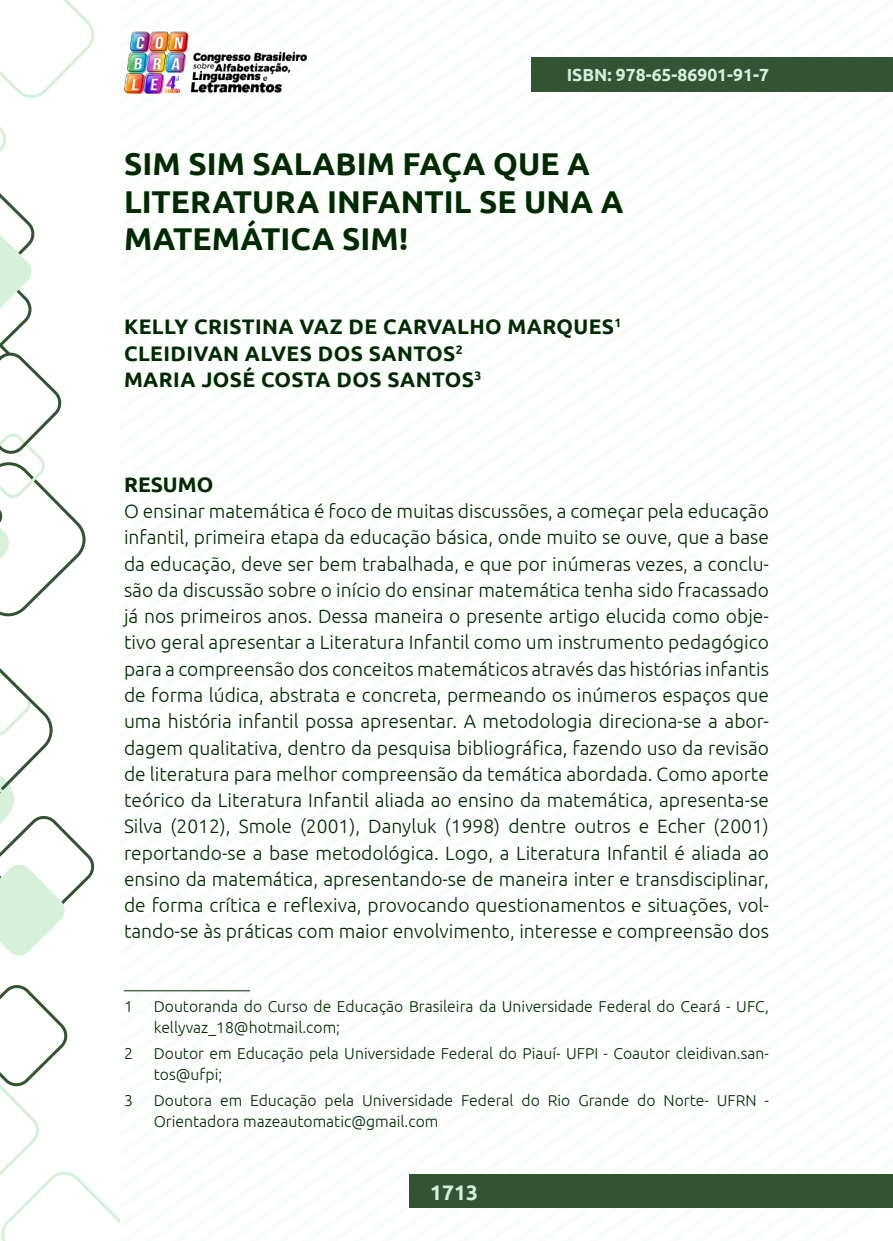
<style>
.page{position:relative;width:893px;height:1241px;background:#fff}
.page>*{position:absolute;margin:0;border:0;box-sizing:border-box;transform-origin:0 0}
._0_TÍTULO{font:700 31.5px/37.8px "Ubuntu";color:#002b00}
._1_AUTOR{font:700 21px "Ubuntu";letter-spacing:.02em;color:#002b00}
._3_TÍTULO_RESUMO{font:700 21px "Ubuntu";color:#002b00}
.t1{font:700 21px "Ubuntu";color:#d6efda}
._4_RESUMO{font:300 19.25px/26.2px "Ubuntu";color:#002b00;text-align:justify}
.t2{font:700 17.5px "Ubuntu";color:#d6efda}
._5_RODAPÉ{font:300 15.75px/21px "Ubuntu";color:#002b00}
</style>
<div class="page">
<div style="left:410px;top:1174px;width:483px;height:33px;background:#335433"></div>
<img style="left:124px;top:31px;width:182px;height:62px">
<div style="left:532px;top:57px;width:361px;height:35px;background:#335433"></div>
<svg style="left:0;top:985px;width:119px;height:255px"></svg>
<svg style="left:0;top:0;width:94px;height:616px"></svg>
<svg style="left:0;top:668px;width:94px;height:288px"></svg>
<hr style="left:124px;top:990px;width:126px;height:1px;background:#002b00">
<p class="t2" style="left:567px;top:64px;width:204px">ISBN: 978-65-86901-91-7</p>
<p class="_0_TÍTULO" style="left:124px;top:144px;width:501px">SIM SIM SALABIM FAÇA QUE A<br>LITERATURA INFANTIL SE UNA A<br>MATEMÁTICA SIM!</p>
<p class="_1_AUTOR" style="left:124px;top:314px;width:499px">KELLY CRISTINA VAZ DE CARVALHO MARQUES<sup>1</sup></p>
<p class="_1_AUTOR" style="left:124px;top:340px;width:340px">CLEIDIVAN ALVES DOS SANTOS<sup>2</sup></p>
<p class="_1_AUTOR" style="left:124px;top:366px;width:359px">MARIA JOSÉ COSTA DOS SANTOS<sup>3</sup></p>
<p class="_3_TÍTULO_RESUMO" style="left:124px;top:471px;width:91px">RESUMO</p>
<p class="_4_RESUMO" style="left:124px;top:497px;width:646px">O ensinar matemática é foco de muitas discussões, a começar pela educação infantil, primeira etapa da educação básica, onde muito se ouve, que a base da educação, deve ser bem trabalhada, e que por inúmeras vezes, a conclu&shy;são da discussão sobre o início do ensinar matemática tenha sido fracassado já nos primeiros anos. Dessa maneira o presente artigo elucida como obje&shy;tivo geral apresentar a Literatura Infantil como um instrumento pedagógico para a compreensão dos conceitos matemáticos através das histórias infantis de forma lúdica, abstrata e concreta, permeando os inúmeros espaços que uma história infantil possa apresentar. A metodologia direciona-se a abor&shy;dagem qualitativa, dentro da pesquisa bibliográfica, fazendo uso da revisão de literatura para melhor compreensão da temática abordada. Como aporte teórico da Literatura Infantil aliada ao ensino da matemática, apresenta-se Silva (2012), Smole (2001), Danyluk (1998) dentre outros e Echer (2001) reportando-se a base metodológica. Logo, a Literatura Infantil é aliada ao ensino da matemática, apresentando-se de maneira inter e transdisciplinar, de forma crítica e reflexiva, provocando questionamentos e situações, vol&shy;tando-se às práticas com maior envolvimento, interesse e compreensão dos</p>
<p class="_5_RODAPÉ" style="left:124px;top:995px;width:10px">1</p>
<p class="_5_RODAPÉ" style="left:154px;top:995px;width:617px">Doutoranda do Curso de Educação Brasileira da Universidade Federal do Ceará - UFC, kellyvaz_18@hotmail.com;</p>
<p class="_5_RODAPÉ" style="left:124px;top:1042px;width:10px">2</p>
<p class="_5_RODAPÉ" style="left:154px;top:1042px;width:617px">Doutor em Educação pela Universidade Federal do Piauí- UFPI - Coautor cleidivan.san&shy;tos@ufpi;</p>
<p class="_5_RODAPÉ" style="left:124px;top:1089px;width:10px">3</p>
<p class="_5_RODAPÉ" style="left:154px;top:1089px;width:617px">Doutora em Educação pela Universidade Federal do Rio Grande do Norte- UFRN -<br>Orientadora mazeautomatic@gmail.com</p>
<p class="t1" style="left:430px;top:1178px;width:49px">1713</p>
</div>
